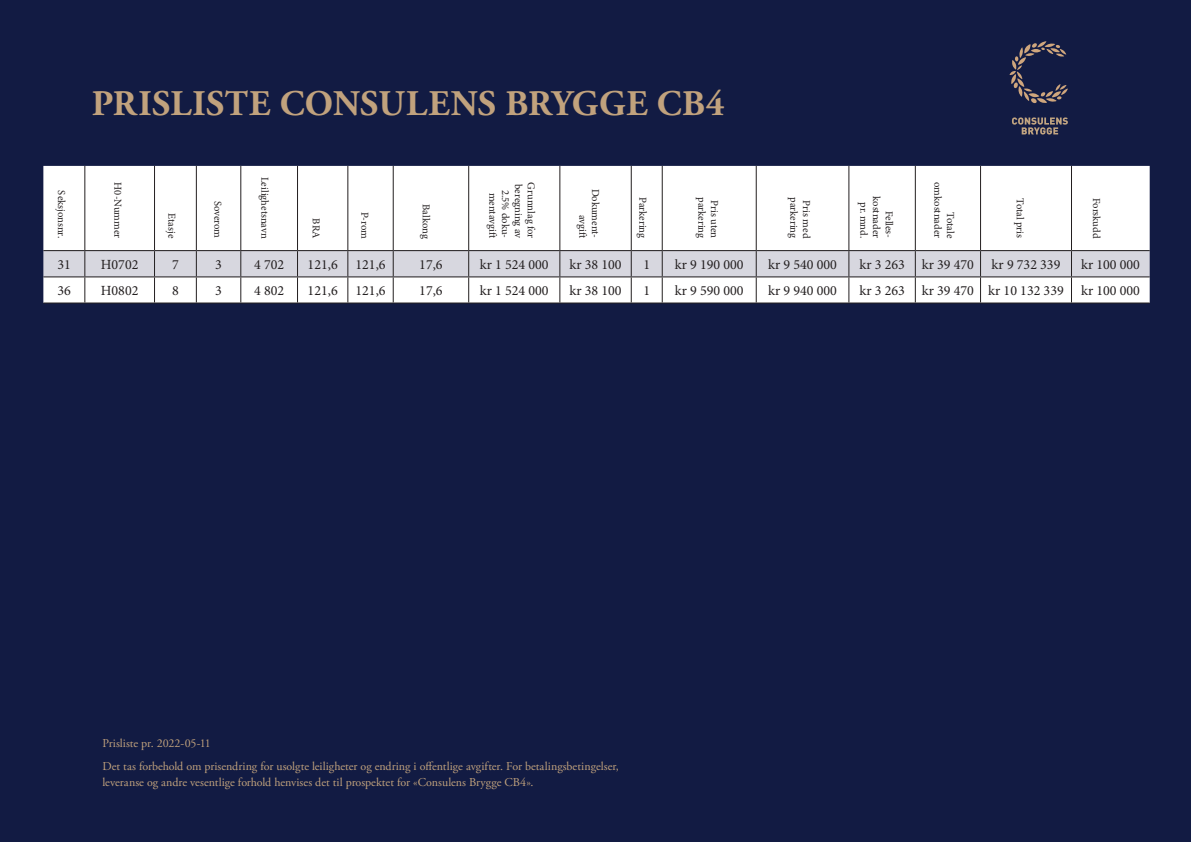
<style>
.page{position:relative;width:1191px;height:842px;background:#121b43}
.page>*{position:absolute;margin:0;border:0;box-sizing:border-box;transform-origin:0 0}
.t1{font:700 36px "Adobe Garamond Pro";letter-spacing:.01em;color:#c1a27d}
.t2{font:14px "Minion Pro";color:#231f20}
.t3{font:12px/16px "Adobe Garamond Pro";color:#c1a27d}
.t4{font:10.6px/12.7px "Minion Pro";color:#231f20;text-align:right}
</style>
<div class="page">
<svg style="left:1012px;top:117px;width:55px;height:18px"></svg>
<svg style="left:1009px;top:41px;width:58px;height:62px"></svg>
<div style="left:43px;top:166px;width:1106px;height:84px;background:#fff"></div>
<hr style="left:84px;top:166px;width:1px;height:84px;background:#231f20">
<hr style="left:154px;top:166px;width:1px;height:84px;background:#231f20">
<hr style="left:196px;top:166px;width:1px;height:84px;background:#231f20">
<hr style="left:240px;top:166px;width:1px;height:84px;background:#231f20">
<hr style="left:297px;top:166px;width:1px;height:84px;background:#231f20">
<hr style="left:347px;top:166px;width:1px;height:84px;background:#231f20">
<hr style="left:393px;top:166px;width:1px;height:84px;background:#231f20">
<hr style="left:468px;top:166px;width:1px;height:84px;background:#231f20">
<hr style="left:559px;top:166px;width:1px;height:84px;background:#231f20">
<hr style="left:631px;top:166px;width:1px;height:84px;background:#231f20">
<hr style="left:661px;top:166px;width:1px;height:84px;background:#231f20">
<hr style="left:755px;top:166px;width:1px;height:84px;background:#231f20">
<hr style="left:848px;top:166px;width:1px;height:84px;background:#231f20">
<hr style="left:914px;top:166px;width:1px;height:84px;background:#231f20">
<hr style="left:980px;top:166px;width:1px;height:84px;background:#231f20">
<hr style="left:1071px;top:166px;width:1px;height:84px;background:#231f20">
<hr style="left:43px;top:250px;width:42px;height:1px;background:#231f20">
<hr style="left:85px;top:250px;width:69px;height:1px;background:#231f20">
<hr style="left:154px;top:250px;width:42px;height:1px;background:#231f20">
<hr style="left:196px;top:250px;width:45px;height:1px;background:#231f20">
<hr style="left:241px;top:250px;width:56px;height:1px;background:#231f20">
<hr style="left:297px;top:250px;width:51px;height:1px;background:#231f20">
<hr style="left:348px;top:250px;width:45px;height:1px;background:#231f20">
<hr style="left:393px;top:250px;width:76px;height:1px;background:#231f20">
<hr style="left:469px;top:250px;width:91px;height:1px;background:#231f20">
<hr style="left:560px;top:250px;width:71px;height:1px;background:#231f20">
<hr style="left:631px;top:250px;width:31px;height:1px;background:#231f20">
<hr style="left:662px;top:250px;width:94px;height:1px;background:#231f20">
<hr style="left:756px;top:250px;width:93px;height:1px;background:#231f20">
<hr style="left:849px;top:250px;width:66px;height:1px;background:#231f20">
<hr style="left:915px;top:250px;width:65px;height:1px;background:#231f20">
<hr style="left:980px;top:250px;width:91px;height:1px;background:#231f20">
<hr style="left:1071px;top:250px;width:78px;height:1px;background:#231f20">
<svg style="left:43px;top:251px;width:1106px;height:51px;background:#e0e0e4"></svg>
<hr style="left:43px;top:302px;width:42px;height:1px;background:#231f20">
<hr style="left:85px;top:302px;width:69px;height:1px;background:#231f20">
<hr style="left:154px;top:302px;width:42px;height:1px;background:#231f20">
<hr style="left:196px;top:302px;width:45px;height:1px;background:#231f20">
<hr style="left:241px;top:302px;width:56px;height:1px;background:#231f20">
<hr style="left:297px;top:302px;width:51px;height:1px;background:#231f20">
<hr style="left:348px;top:302px;width:45px;height:1px;background:#231f20">
<hr style="left:393px;top:302px;width:76px;height:1px;background:#231f20">
<hr style="left:469px;top:302px;width:91px;height:1px;background:#231f20">
<hr style="left:560px;top:302px;width:71px;height:1px;background:#231f20">
<hr style="left:631px;top:302px;width:31px;height:1px;background:#231f20">
<hr style="left:662px;top:302px;width:94px;height:1px;background:#231f20">
<hr style="left:756px;top:302px;width:93px;height:1px;background:#231f20">
<hr style="left:849px;top:302px;width:66px;height:1px;background:#231f20">
<hr style="left:915px;top:302px;width:65px;height:1px;background:#231f20">
<hr style="left:980px;top:302px;width:91px;height:1px;background:#231f20">
<hr style="left:1071px;top:302px;width:78px;height:1px;background:#231f20">
<p class="t1" style="left:92px;top:82px;width:634px">PRISLISTE CONSULENS BRYGGE CB4</p>
<p class="t4" style="left:68px;top:190px;width:49px;rotate:90deg">Seksjonsnr.</p>
<p class="t4" style="left:124px;top:182px;width:57px;rotate:90deg">H0-Nummer</p>
<p class="t4" style="left:178px;top:213px;width:26px;rotate:90deg">Etasje</p>
<p class="t4" style="left:224px;top:201px;width:39px;rotate:90deg">Soverom</p>
<p class="t4" style="left:271px;top:177px;width:63px;rotate:90deg">Leilighetsnavn</p>
<p class="t4" style="left:322px;top:218px;width:22px;rotate:90deg">BRA</p>
<p class="t4" style="left:371px;top:212px;width:28px;rotate:90deg">P-rom</p>
<p class="t4" style="left:432px;top:204px;width:36px;rotate:90deg">Balkong</p>
<p class="t4" style="left:525px;top:184px;width:56px;rotate:90deg">beregning av</p>
<p class="t4" style="left:537px;top:182px;width:57px;rotate:90deg">Grunnlag for</p>
<p class="t4" style="left:499px;top:193px;width:47px;rotate:90deg">mentavgift</p>
<p class="t4" style="left:512px;top:190px;width:50px;rotate:90deg">2.5% doku-</p>
<p class="t4" style="left:602px;top:188px;width:51px;rotate:90deg">Dokument&shy;avgift</p>
<p class="t4" style="left:649px;top:197px;width:43px;rotate:90deg">Parkering</p>
<p class="t4" style="left:721px;top:200px;width:39px;rotate:90deg">Pris uten</p>
<p class="t4" style="left:800px;top:197px;width:43px;rotate:90deg">parkering</p>
<p class="t4" style="left:895px;top:196px;width:44px;rotate:90deg">Felles&shy;kostnader pr. mnd.</p>
<p class="t4" style="left:708px;top:197px;width:43px;rotate:90deg">parkering</p>
<p class="t4" style="left:813px;top:200px;width:39px;rotate:90deg">Pris med</p>
<p class="t4" style="left:957px;top:182px;width:58px;rotate:90deg">Totale omkostnader</p>
<p class="t4" style="left:1026px;top:198px;width:41px;rotate:90deg">Total pris</p>
<p class="t4" style="left:1102px;top:198px;width:42px;rotate:90deg">Forskudd</p>
<p class="t2" style="left:57px;top:255px;width:15px">31</p>
<p class="t2" style="left:101px;top:255px;width:39px">H0702</p>
<p class="t2" style="left:172px;top:255px;width:8px">7</p>
<p class="t2" style="left:215px;top:255px;width:8px">3</p>
<p class="t2" style="left:254px;top:255px;width:32px">4 702</p>
<p class="t2" style="left:308px;top:255px;width:32px">121,6</p>
<p class="t2" style="left:355px;top:255px;width:32px">121,6</p>
<p class="t2" style="left:419px;top:255px;width:25px">17,6</p>
<p class="t2" style="left:480px;top:255px;width:70px">kr 1 524 000</p>
<p class="t2" style="left:569px;top:255px;width:54px">kr 38 100</p>
<p class="t2" style="left:643px;top:255px;width:8px">1</p>
<p class="t2" style="left:675px;top:255px;width:70px">kr 9 190 000</p>
<p class="t2" style="left:768px;top:255px;width:70px">kr 9 540 000</p>
<p class="t2" style="left:859px;top:255px;width:47px">kr 3 263</p>
<p class="t2" style="left:922px;top:255px;width:54px">kr 39 470</p>
<p class="t2" style="left:991px;top:255px;width:70px">kr 9 732 339</p>
<p class="t2" style="left:1081px;top:255px;width:60px">kr 100 000</p>
<p class="t2" style="left:57px;top:281px;width:15px">36</p>
<p class="t2" style="left:101px;top:281px;width:39px">H0802</p>
<p class="t2" style="left:172px;top:281px;width:8px">8</p>
<p class="t2" style="left:215px;top:281px;width:8px">3</p>
<p class="t2" style="left:254px;top:281px;width:32px">4 802</p>
<p class="t2" style="left:308px;top:281px;width:32px">121,6</p>
<p class="t2" style="left:355px;top:281px;width:32px">121,6</p>
<p class="t2" style="left:419px;top:281px;width:25px">17,6</p>
<p class="t2" style="left:480px;top:281px;width:70px">kr 1 524 000</p>
<p class="t2" style="left:569px;top:281px;width:54px">kr 38 100</p>
<p class="t2" style="left:643px;top:281px;width:8px">1</p>
<p class="t2" style="left:675px;top:281px;width:70px">kr 9 590 000</p>
<p class="t2" style="left:768px;top:281px;width:70px">kr 9 940 000</p>
<p class="t2" style="left:859px;top:281px;width:47px">kr 3 263</p>
<p class="t2" style="left:922px;top:281px;width:54px">kr 39 470</p>
<p class="t2" style="left:988px;top:281px;width:77px">kr 10 132 339</p>
<p class="t2" style="left:1081px;top:281px;width:60px">kr 100 000</p>
<p class="t3" style="left:102px;top:736px;width:110px">Prisliste pr. 2022-05-11</p>
<p class="t3" style="left:102px;top:759px;width:518px">Det tas forbehold om prisendring for usolgte leiligheter og endring i offentlige avgifter. For betalingsbetingelser, leveranse og andre vesentlige forhold henvises det til prospektet for «Consulens Brygge CB4».</p>
</div>
